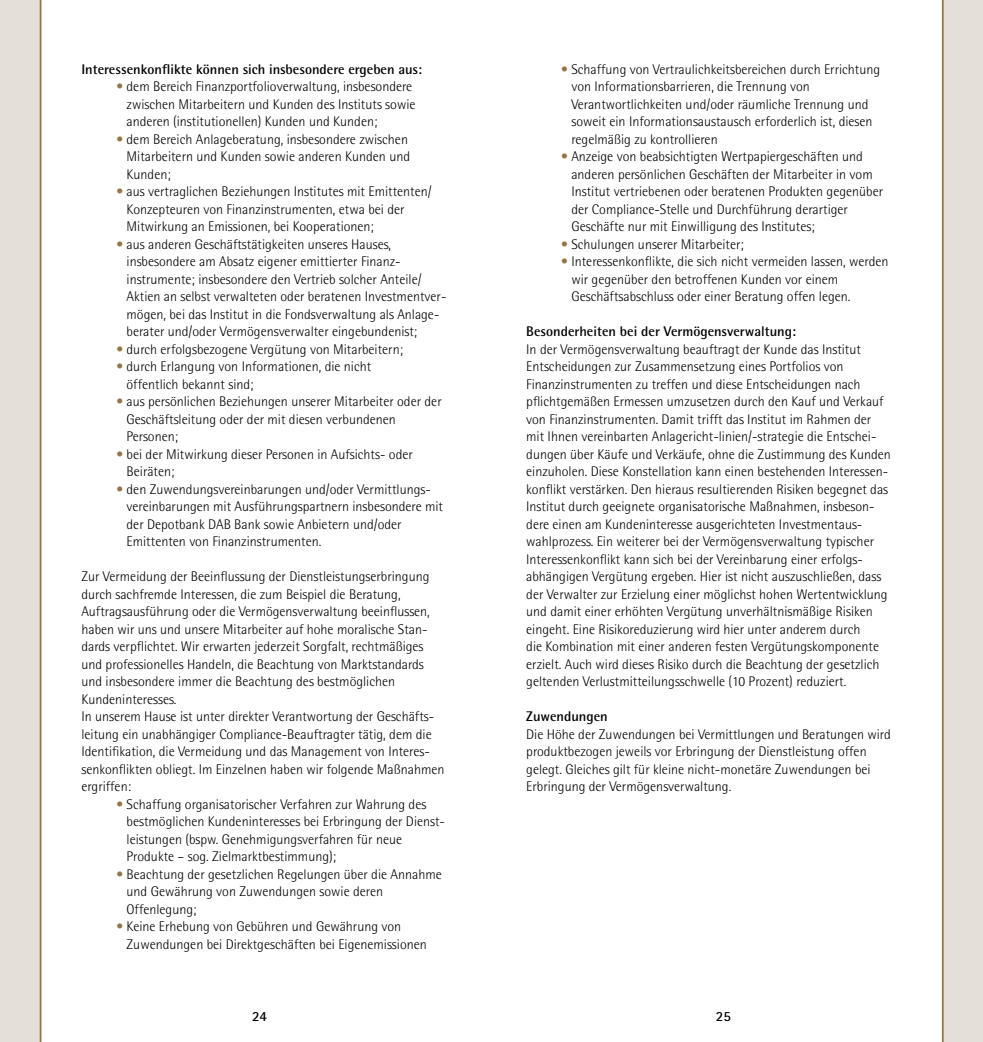
<style>
.page{position:relative;width:983px;height:1042px;background:#fff}
.page>*{position:absolute;margin:0;border:0;box-sizing:border-box;transform-origin:0 0}
.t1{font:300 14px/17.5px "Rotis Semi Sans";color:#000}
.t2{font:700 14px "Rotis Semi Sans";color:#000}
.t3{font:700 14px "Rotis Sans Serif";color:#000}
.s1{color:#957445}
</style>
<div class="page">
<div style="left:942px;top:0;width:40px;height:1042px;background:#e4e0d7"></div>
<div style="left:0;top:0;width:41px;height:1042px;background:#e4e0d7"></div>
<hr style="left:941px;top:0;width:2px;height:1042px;background:#957445">
<hr style="left:40px;top:0;width:1px;height:1042px;background:#957445">
<p class="t2" style="left:81px;top:60px;width:342px">Interessenkonflikte können sich insbesondere ergeben aus:</p>
<p class="t1" style="left:126px;top:78px;width:290px;text-indent:-10px"><span class="s1">•</span> dem Bereich Finanzportfolioverwaltung, insbesondere zwischen Mitarbeitern und Kunden des Instituts sowie anderen (institutionellen) Kunden und Kunden;</p>
<p class="t1" style="left:126px;top:130px;width:285px;text-indent:-10px"><span class="s1">•</span> dem Bereich Anlageberatung, insbesondere zwischen<br>Mitarbeitern und Kunden sowie anderen Kunden und<br>Kunden;</p>
<p class="t1" style="left:126px;top:183px;width:306px;text-indent:-10px"><span class="s1">•</span> aus vertraglichen Beziehungen Institutes mit Emittenten/<br>Konzepteuren von Finanzinstrumenten, etwa bei der<br>Mitwirkung an Emissionen, bei Kooperationen;</p>
<p class="t1" style="left:126px;top:235px;width:321px;text-indent:-10px"><span class="s1">•</span> aus anderen Geschäftstätigkeiten unseres Hauses, insbesondere am Absatz eigener emittierter Finanz&shy;instrumente; insbesondere den Vertrieb solcher Anteile/ Aktien an selbst verwalteten oder beratenen Investmentver&shy;mögen, bei das Institut in die Fondsverwaltung als Anlage&shy;berater und/oder Vermögensverwalter eingebundenist;</p>
<p class="t1" style="left:116px;top:340px;width:288px"><span class="s1">•</span> durch erfolgsbezogene Vergütung von Mitarbeitern;</p>
<p class="t1" style="left:126px;top:358px;width:246px;text-indent:-10px"><span class="s1">•</span> durch Erlangung von Informationen, die nicht öffentlich bekannt sind;</p>
<p class="t1" style="left:126px;top:393px;width:316px;text-indent:-10px"><span class="s1">•</span> aus persönlichen Beziehungen unserer Mitarbeiter oder der<br>Geschäftsleitung oder der mit diesen verbundenen<br>Personen;</p>
<p class="t1" style="left:126px;top:445px;width:288px;text-indent:-10px"><span class="s1">•</span> bei der Mitwirkung dieser Personen in Aufsichts- oder<br>Beiräten;</p>
<p class="t1" style="left:126px;top:480px;width:318px;text-indent:-10px"><span class="s1">•</span> den Zuwendungsvereinbarungen und/oder Vermittlungs&shy;vereinbarungen mit Ausführungspartnern insbesondere mit der Depotbank DAB Bank sowie Anbietern und/oder Emittenten von Finanzinstrumenten.</p>
<p class="t1" style="left:81px;top:568px;width:364px">Zur Vermeidung der Beeinflussung der Dienstleistungserbringung durch sachfremde Interessen, die zum Beispiel die Beratung, Auftragsausführung oder die Vermögensverwaltung beeinflussen, haben wir uns und unsere Mitarbeiter auf hohe moralische Stan&shy;dards verpflichtet. Wir erwarten jederzeit Sorgfalt, rechtmäßiges und professionelles Handeln, die Beachtung von Marktstandards und insbesondere immer die Beachtung des bestmöglichen Kundeninteresses.<br>In unserem Hause ist unter direkter Verantwortung der Geschäfts&shy;leitung ein unabhängiger Compliance-Beauftragter tätig, dem die Identifikation, die Vermeidung und das Management von Interes&shy;senkonflikten obliegt. Im Einzelnen haben wir folgende Maßnahmen ergriffen:</p>
<p class="t1" style="left:126px;top:795px;width:320px;text-indent:-10px"><span class="s1">•</span> Schaffung organisatorischer Verfahren zur Wahrung des bestmöglichen Kundeninteresses bei Erbringung der Dienst&shy;leistungen (bspw. Genehmigungsverfahren für neue Produkte – sog. Zielmarktbestimmung);</p>
<p class="t1" style="left:126px;top:865px;width:316px;text-indent:-10px"><span class="s1">•</span> Beachtung der gesetzlichen Regelungen über die Annahme und Gewährung von Zuwendungen sowie deren<br>Offenlegung;</p>
<p class="t1" style="left:126px;top:918px;width:302px;text-indent:-10px"><span class="s1">•</span> Keine Erhebung von Gebühren und Gewährung von<br>Zuwendungen bei Direktgeschäften bei Eigenemissionen</p>
<p class="t1" style="left:571px;top:60px;width:310px;text-indent:-10px"><span class="s1">•</span> Schaffung von Vertraulichkeitsbereichen durch Errichtung von Informationsbarrieren, die Trennung von Verantwortlichkeiten und/oder räumliche Trennung und soweit ein Informationsaustausch erforderlich ist, diesen regelmäßig zu kontrollieren</p>
<p class="t1" style="left:571px;top:148px;width:313px;text-indent:-10px"><span class="s1">•</span> Anzeige von beabsichtigten Wertpapiergeschäften und anderen persönlichen Geschäften der Mitarbeiter in vom Institut vertriebenen oder beratenen Produkten gegenüber der Compliance-Stelle und Durchführung derartiger Geschäfte nur mit Einwilligung des Institutes;</p>
<p class="t1" style="left:561px;top:235px;width:184px"><span class="s1">•</span> Schulungen unserer Mitarbeiter;</p>
<p class="t1" style="left:571px;top:253px;width:318px;text-indent:-10px"><span class="s1">•</span> Interessenkonflikte, die sich nicht vermeiden lassen, werden wir gegenüber den betroffenen Kunden vor einem<br>Geschäftsabschluss oder einer Beratung offen legen.</p>
<p class="t2" style="left:526px;top:323px;width:271px">Besonderheiten bei der Vermögensverwaltung:</p>
<p class="t1" style="left:526px;top:340px;width:366px">In der Vermögensverwaltung beauftragt der Kunde das Institut Entscheidungen zur Zusammensetzung eines Portfolios von Finanzinstrumenten zu treffen und diese Entscheidungen nach pflichtgemäßen Ermessen umzusetzen durch den Kauf und Verkauf von Finanzinstrumenten. Damit trifft das Institut im Rahmen der mit Ihnen vereinbarten Anlagericht-linien/-strategie die Entschei&shy;dungen über Käufe und Verkäufe, ohne die Zustimmung des Kunden einzuholen. Diese Konstellation kann einen bestehenden Interessen&shy;konflikt verstärken. Den hieraus resultierenden Risiken begegnet das Institut durch geeignete organisatorische Maßnahmen, insbeson&shy;dere einen am Kundeninteresse ausgerichteten Investmentaus&shy;wahlprozess. Ein weiterer bei der Vermögensverwaltung typischer Interessenkonflikt kann sich bei der Vereinbarung einer erfolgs&shy;abhängigen Vergütung ergeben. Hier ist nicht auszuschließen, dass der Verwalter zur Erzielung einer möglichst hohen Wertentwicklung und damit einer erhöhten Vergütung unverhältnismäßige Risiken eingeht. Eine Risikoreduzierung wird hier unter anderem durch<br>die Kombination mit einer anderen festen Vergütungskomponente erzielt. Auch wird dieses Risiko durch die Beachtung der gesetzlich geltenden Verlustmitteilungsschwelle (10 Prozent) reduziert.</p>
<p class="t2" style="left:526px;top:708px;width:83px">Zuwendungen</p>
<p class="t1" style="left:526px;top:725px;width:366px">Die Höhe der Zuwendungen bei Vermittlungen und Beratungen wird produktbezogen jeweils vor Erbringung der Dienstleistung offen gelegt. Gleiches gilt für kleine nicht-monetäre Zuwendungen bei Erbringung der Vermögensverwaltung.</p>
<p class="t3" style="left:252px;top:1007px;width:17px">24</p>
<p class="t3" style="left:715px;top:1007px;width:17px">25</p>
</div>
